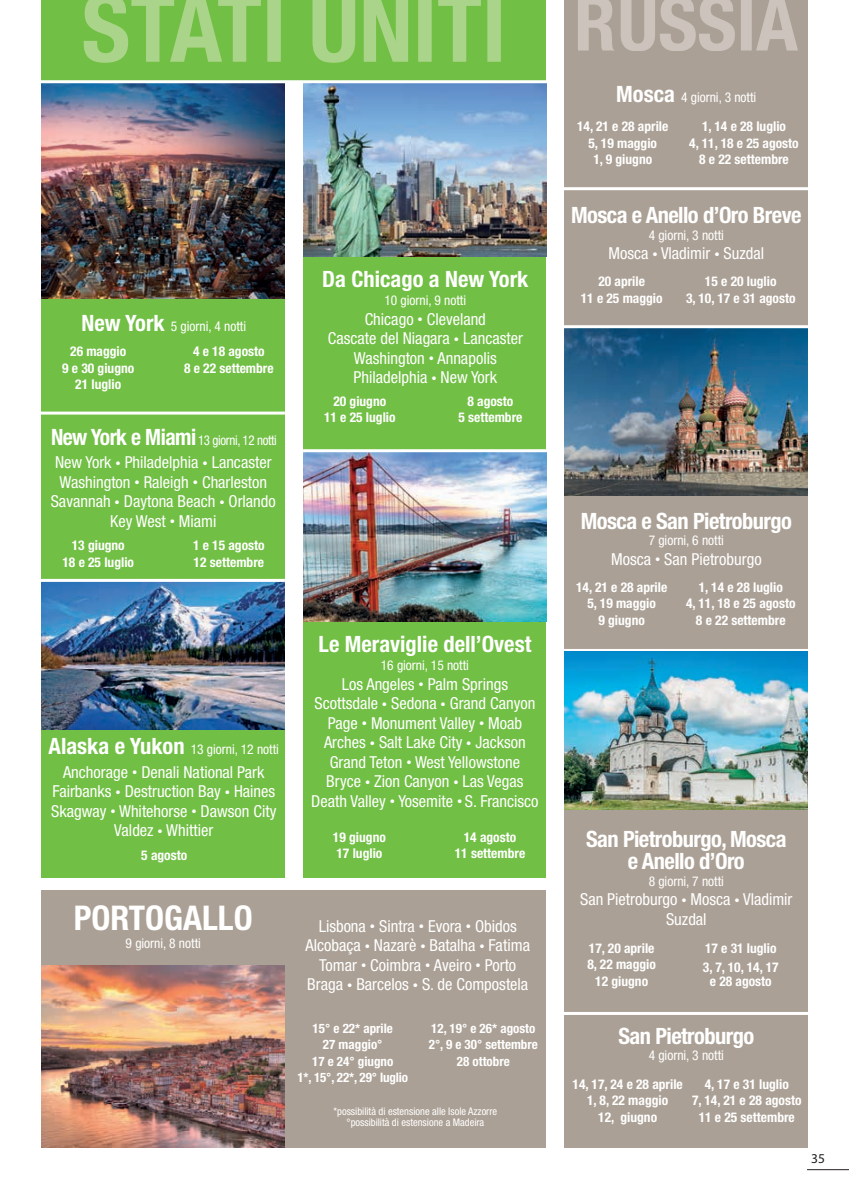
<style>
.page{position:relative;width:849px;height:1188px;background:#fff}
.page>*{position:absolute;margin:0;border:0;box-sizing:border-box;transform-origin:0 0}
.t1{font:700 condensed 34.05px "Helvetica Neue";color:#fff}
.t2{font:700 condensed 22.5px/22.5px "Helvetica Neue";letter-spacing:-.025em;color:#fff;text-align:center}
.t3{font:700 condensed 22.5px "Helvetica Neue";color:#fff}
.t4{font:condensed 16.5px/19.5px "Helvetica Neue";color:#fff;text-align:center}
.t5{font:700 condensed 13.5px/16.5px "Helvetica Neue";color:#fff;text-align:center}
.t6{font:condensed 13.5px "Helvetica Neue";color:#fff}
.t7{font:condensed 13.5px "Helvetica Neue";letter-spacing:-.025em;color:#fff;scale:.96 1}
.t8{font:13.5px "Myriad Pro";color:#231f20}
.t9{font:700 condensed 13.05px/16.5px "Helvetica Neue";color:#fff;text-align:center}
.t10{font:condensed 10.5px/10.5px "Helvetica Neue";color:#fff;text-align:center}
.s1{font-weight:700;font-size:22.5px}
.s2{font-size:10.5px}
</style>
<div class="page">
<hr style="left:807px;top:1169px;width:42px;height:1px;background:#231f20">
<div style="left:42px;top:890px;width:504px;height:257px;background:#aba095"></div>
<img style="left:42px;top:965px;width:243px;height:182px">
<div style="left:42px;top:0;width:504px;height:878px;background:#71bf44"></div>
<img style="left:42px;top:83px;width:243px;height:216px">
<svg style="left:84px;top:0;width:417px;height:63px"></svg>
<img style="left:42px;top:582px;width:243px;height:147px">
<img style="left:303px;top:83px;width:243px;height:173px">
<hr style="left:35px;top:80px;width:516px;height:3px;background:#fff">
<hr style="left:35px;top:411px;width:250px;height:3px;background:#fff">
<hr style="left:35px;top:579px;width:250px;height:3px;background:#fff">
<img style="left:303px;top:452px;width:243px;height:170px">
<hr style="left:302px;top:449px;width:256px;height:3px;background:#fff">
<div style="left:285px;top:82px;width:18px;height:802px;background:#fff"></div>
<div style="left:564px;top:0;width:243px;height:1147px;background:#aba095"></div>
<svg style="left:578px;top:0;width:220px;height:51px"></svg>
<img style="left:564px;top:328px;width:243px;height:167px">
<hr style="left:557px;top:325px;width:256px;height:3px;background:#fff">
<hr style="left:557px;top:187px;width:256px;height:3px;background:#fff">
<hr style="left:557px;top:649px;width:256px;height:3px;background:#fff">
<img style="left:564px;top:651px;width:243px;height:159px">
<hr style="left:557px;top:1012px;width:256px;height:3px;background:#fff">
<p class="t6" style="left:81px;top:318px;width:166px"><span class="s1">New York</span> 5 giorni, 4 notti</p>
<p class="t5" style="left:62px;top:344px;width:74px">26 maggio<br>9 e 30 giugno<br>21 luglio</p>
<p class="t5" style="left:184px;top:344px;width:91px">4 e 18 agosto<br>8 e 22 settembre</p>
<p class="t7" style="left:51px;top:432px;width:237px"><span class="s1">New York e Miami</span> 13 giorni, 12 notti</p>
<p class="t4" style="left:51px;top:452px;width:227px">New York <span class="s2">•</span> Philadelphia <span class="s2">•</span> Lancaster<br>Washington <span class="s2">•</span> Raleigh <span class="s2">•</span> Charleston<br>Savannah <span class="s2">•</span> Daytona Beach <span class="s2">•</span> Orlando<br>Key West <span class="s2">•</span> Miami</p>
<p class="t5" style="left:62px;top:538px;width:73px">13 giugno<br>18 e 25 luglio</p>
<p class="t5" style="left:193px;top:538px;width:73px;text-align:left">1 e 15 agosto<br>12 settembre</p>
<h2 class="t3" style="left:322px;top:271px;width:208px">Da Chicago a New York</h2>
<p class="t6" style="left:384px;top:292px;width:83px">10 giorni, 9 notti</p>
<p class="t4" style="left:328px;top:309px;width:197px">Chicago <span class="s2">•</span> Cleveland<br>Cascate del Niagara <span class="s2">•</span> Lancaster<br>Washington <span class="s2">•</span> Annapolis<br>Philadelphia <span class="s2">•</span> New York</p>
<p class="t5" style="left:324px;top:394px;width:73px">20 giugno<br>11 e 25 luglio</p>
<p class="t5" style="left:458px;top:394px;width:65px">8 agosto<br>5 settembre</p>
<p class="t6" style="left:49px;top:741px;width:232px"><span class="s1">Alaska e Yukon</span> 13 giorni, 12 notti</p>
<p class="t4" style="left:51px;top:762px;width:227px">Anchorage <span class="s2">•</span> Denali National Park<br>Fairbanks <span class="s2">•</span> Destruction Bay <span class="s2">•</span> Haines<br>Skagway <span class="s2">•</span> Whitehorse <span class="s2">•</span> Dawson City<br>Valdez <span class="s2">•</span> Whittier</p>
<p class="t5" style="left:141px;top:848px;width:47px">5 agosto</p>
<h1 class="t1" style="left:74px;top:906px;width:180px">PORTOGALLO</h1>
<p class="t6" style="left:126px;top:935px;width:77px">9 giorni, 8 notti</p>
<h2 class="t3" style="left:319px;top:636px;width:214px">Le Meraviglie dell’Ovest</h2>
<p class="t6" style="left:381px;top:658px;width:90px">16 giorni, 15 notti</p>
<p class="t4" style="left:311px;top:674px;width:229px">Los Angeles <span class="s2">•</span> Palm Springs<br>Scottsdale <span class="s2">•</span> Sedona <span class="s2">•</span> Grand Canyon<br>Page <span class="s2">•</span> Monument Valley <span class="s2">•</span> Moab<br>Arches <span class="s2">•</span> Salt Lake City <span class="s2">•</span> Jackson<br>Grand Teton <span class="s2">•</span> West Yellowstone<br>Bryce <span class="s2">•</span> Zion Canyon <span class="s2">•</span> Las Vegas<br>Death Valley <span class="s2">•</span> Yosemite <span class="s2">•</span> S. Francisco</p>
<p class="t5" style="left:333px;top:830px;width:54px;text-align:left">19 giugno<br>17 luglio</p>
<p class="t5" style="left:455px;top:830px;width:72px">14 agosto<br>11 settembre</p>
<p class="t4" style="left:305px;top:916px;width:226px">Lisbona <span class="s2">•</span> Sintra <span class="s2">•</span> Evora <span class="s2">•</span> Obidos Alcobaça <span class="s2">•</span> Nazarè <span class="s2">•</span> Batalha <span class="s2">•</span> Fatima Tomar <span class="s2">•</span> Coimbra <span class="s2">•</span> Aveiro <span class="s2">•</span> Porto Braga <span class="s2">•</span> Barcelos <span class="s2">•</span> S. de Compostela</p>
<p class="t9" style="left:297px;top:1020px;width:112px">15° e 22* aprile<br>27 maggio°<br>17 e 24° giugno<br>1*, 15°, 22*, 29° luglio</p>
<p class="t9" style="left:429px;top:1020px;width:111px">12, 19° e 26* agosto<br>2°, 9 e 30° settembre<br>28 ottobre</p>
<p class="t10" style="left:333px;top:1106px;width:165px">*possibilità di estensione alle Isole Azzorre °possibilità di estensione a Madeira</p>
<p class="t6" style="left:616px;top:89px;width:142px"><span class="s1">Mosca</span> 4 giorni, 3 notti</p>
<p class="t5" style="left:577px;top:119px;width:93px">14, 21 e 28 aprile<br>5, 19 maggio<br>1, 9 giugno</p>
<p class="t5" style="left:689px;top:119px;width:111px">1, 14 e 28 luglio<br>4, 11, 18 e 25 agosto<br>8 e 22 settembre</p>
<h2 class="t2" style="left:571px;top:206px;width:232px">Mosca e Anello d’Oro Breve</h2>
<p class="t6" style="left:649px;top:227px;width:77px">4 giorni, 3 notti</p>
<p class="t4" style="left:608px;top:243px;width:157px">Mosca <span class="s2">•</span> Vladimir <span class="s2">•</span> Suzdal</p>
<p class="t5" style="left:581px;top:274px;width:83px">20 aprile<br>11 e 25 maggio</p>
<p class="t5" style="left:686px;top:274px;width:111px">15 e 20 luglio<br>3, 10, 17 e 31 agosto</p>
<h2 class="t2" style="left:581px;top:511px;width:213px">Mosca e San Pietroburgo</h2>
<p class="t6" style="left:649px;top:532px;width:77px">7 giorni, 6 notti</p>
<p class="t4" style="left:611px;top:549px;width:152px">Mosca <span class="s2">•</span> San Pietroburgo</p>
<p class="t5" style="left:576px;top:580px;width:93px">14, 21 e 28 aprile<br>5, 19 maggio<br>9 giugno</p>
<p class="t5" style="left:686px;top:580px;width:111px">1, 14 e 28 luglio<br>4, 11, 18 e 25 agosto<br>8 e 22 settembre</p>
<h2 class="t2" style="left:586px;top:829px;width:202px">San Pietroburgo, Mosca e Anello d’Oro</h2>
<p class="t6" style="left:649px;top:873px;width:77px">8 giorni, 7 notti</p>
<p class="t4" style="left:580px;top:889px;width:214px">San Pietroburgo <span class="s2">•</span> Mosca <span class="s2">•</span> Vladimir<br>Suzdal</p>
<p class="t5" style="left:587px;top:941px;width:70px">17, 20 aprile<br>8, 22 maggio<br>12 giugno</p>
<p class="t5" style="left:703px;top:939px;width:77px;line-height:19.5px;text-align:left">17 e 31 luglio<br>3, 7, 10, 14, 17</p>
<p class="t5" style="left:710px;top:974px;width:63px">e 28 agosto</p>
<h2 class="t2" style="left:618px;top:1026px;width:137px">San Pietroburgo</h2>
<p class="t6" style="left:649px;top:1047px;width:77px">4 giorni, 3 notti</p>
<p class="t5" style="left:572px;top:1077px;width:112px">14, 17, 24 e 28 aprile<br>1, 8, 22 maggio<br>12, giugno</p>
<p class="t5" style="left:692px;top:1077px;width:111px">4, 17 e 31 luglio<br>7, 14, 21 e 28 agosto<br>11 e 25 settembre</p>
<p class="t8" style="left:811px;top:1150px;width:15px">35</p>
</div>
